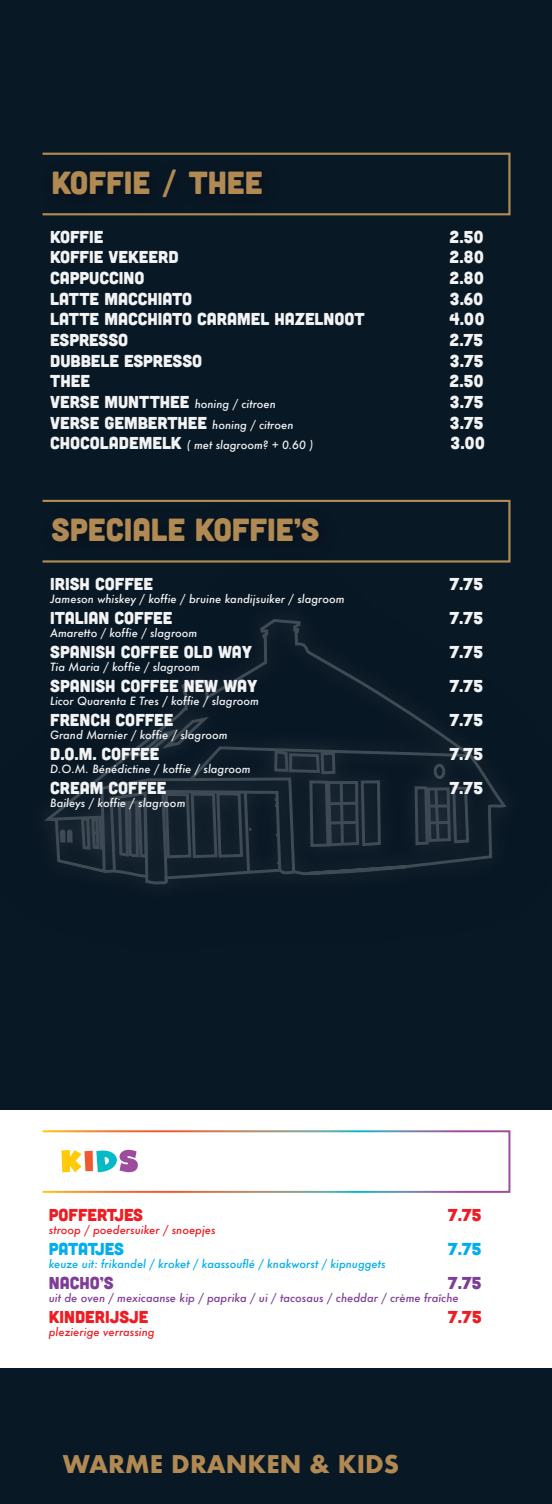
<style>
.page{position:relative;width:552px;height:1504px;background:#fff}
.page>*{position:absolute;margin:0;border:0;box-sizing:border-box;transform-origin:0 0}
.t1{font:32.02px "Cubano";color:#b08953}
.t2{font:700 23.8px "Futura";color:#b08953}
.t3{font:17.15px "Cubano";color:#f2f3f4}
.t4{font:17.15px "Cubano";color:#ee1d23}
.t5{font:17.15px "Cubano";letter-spacing:-.015em;color:#00aeef}
.t6{font:17.15px "Cubano";color:#7e3e98}
.t7{font:italic 500 11.03px "Futura";color:#f2f3f4}
.t8{font:italic 500 11.03px "Futura";color:#7e3e98}
.t9{font:italic 500 11.03px "Futura";color:#00aeef}
.t10{font:italic 500 11.03px "Futura";color:#ee1d23}
.s1{font-family:"Cubano";font-weight:400;font-style:normal;font-size:17.15px}
.s2{font-family:"Futura";font-weight:500;font-style:italic;font-size:11.03px}
</style>
<div class="page">
<div style="left:0;top:0;width:551px;height:1503px;background:#091825"></div>
<svg style="left:44px;top:757px;width:463px;height:104px"></svg>
<svg style="left:46px;top:562px;width:427px;height:323px"></svg>
<img style="left:42px;top:152px;width:245px;height:64px">
<div style="left:41px;top:153px;width:469px;height:62px;border:2px solid #b08953"></div>
<img style="left:42px;top:499px;width:302px;height:73px">
<div style="left:41px;top:500px;width:469px;height:62px;border:2px solid #b08953"></div>
<div style="left:0;top:1110px;width:551px;height:257px;background:#fff"></div>
<div style="left:41px;top:1130px;width:469px;height:63px;border:2px solid #fff"></div>
<svg style="left:61px;top:1149px;width:77px;height:23px"></svg>
<h1 class="t1" style="left:52px;top:162px;width:212px">KOFFIE / THEE</h1>
<p class="t3" style="left:50px;top:225px;width:55px">KOFFIE</p>
<p class="t3" style="left:449px;top:225px;width:36px">2.50</p>
<p class="t3" style="left:50px;top:246px;width:130px">KOFFIE VEKEERD</p>
<p class="t3" style="left:449px;top:246px;width:36px">2.80</p>
<p class="t3" style="left:50px;top:267px;width:95px">CAPPUCCINO</p>
<p class="t3" style="left:449px;top:267px;width:36px">2.80</p>
<p class="t3" style="left:50px;top:287px;width:143px">LATTE MACCHIATO</p>
<p class="t3" style="left:449px;top:287px;width:36px">3.60</p>
<p class="t3" style="left:50px;top:308px;width:315px">LATTE MACCHIATO CARAMEL HAZELNOOT</p>
<p class="t3" style="left:449px;top:308px;width:37px">4.00</p>
<p class="t3" style="left:50px;top:329px;width:79px">ESPRESSO</p>
<p class="t3" style="left:449px;top:329px;width:35px">2.75</p>
<p class="t3" style="left:50px;top:349px;width:153px">DUBBELE ESPRESSO</p>
<p class="t3" style="left:449px;top:349px;width:36px">3.75</p>
<p class="t3" style="left:50px;top:370px;width:41px">THEE</p>
<p class="t3" style="left:449px;top:370px;width:36px">2.50</p>
<p class="t7" style="left:50px;top:396px;width:227px"><span class="s1">VERSE MUNTTHEE</span> honing / citroen</p>
<p class="t3" style="left:449px;top:391px;width:36px">3.75</p>
<p class="t3" style="left:50px;top:411px;width:244px">VERSE GEMBERTHEE <span class="s2">honing / citroen</span></p>
<p class="t3" style="left:449px;top:411px;width:36px">3.75</p>
<p class="t7" style="left:50px;top:437px;width:264px"><span class="s1">CHOCOLADEMELK</span> ( met slagroom? + 0.60 )</p>
<p class="t3" style="left:449px;top:432px;width:36px">3.00</p>
<h1 class="t1" style="left:52px;top:509px;width:269px">SPECIALE KOFFIE’S</h1>
<p class="t3" style="left:50px;top:573px;width:104px">IRISH COFFEE</p>
<p class="t3" style="left:449px;top:573px;width:35px">7.75</p>
<p class="t7" style="left:50px;top:591px;width:295px">Jameson whiskey / koffie / bruine kandijsuiker / slagroom</p>
<p class="t3" style="left:50px;top:606px;width:124px">ITALIAN COFFEE</p>
<p class="t3" style="left:449px;top:606px;width:35px">7.75</p>
<p class="t7" style="left:50px;top:625px;width:148px">Amaretto / koffie / slagroom</p>
<p class="t3" style="left:50px;top:640px;width:203px">SPANISH COFFEE OLD WAY</p>
<p class="t3" style="left:449px;top:640px;width:35px">7.75</p>
<p class="t7" style="left:50px;top:659px;width:151px">Tia Maria / koffie / slagroom</p>
<p class="t3" style="left:50px;top:674px;width:209px">SPANISH COFFEE NEW WAY</p>
<p class="t3" style="left:449px;top:674px;width:35px">7.75</p>
<p class="t7" style="left:50px;top:693px;width:210px">Licor Quarenta E Tres / koffie / slagroom</p>
<p class="t3" style="left:50px;top:708px;width:125px">FRENCH COFFEE</p>
<p class="t3" style="left:449px;top:708px;width:35px">7.75</p>
<p class="t7" style="left:50px;top:727px;width:179px">Grand Marnier / koffie / slagroom</p>
<p class="t3" style="left:50px;top:742px;width:111px">D.O.M. COFFEE</p>
<p class="t3" style="left:449px;top:742px;width:35px">7.75</p>
<p class="t7" style="left:50px;top:761px;width:202px">D.O.M. Bénédictine / koffie / slagroom</p>
<p class="t3" style="left:50px;top:776px;width:118px">CREAM COFFEE</p>
<p class="t3" style="left:449px;top:776px;width:35px">7.75</p>
<p class="t7" style="left:50px;top:795px;width:137px">Baileys / koffie / slagroom</p>
<p class="t4" style="left:49px;top:1204px;width:96px">POFFERTJES</p>
<p class="t4" style="left:447px;top:1204px;width:35px">7.75</p>
<p class="t10" style="left:49px;top:1222px;width:168px">stroop / poedersuiker / snoepjes</p>
<p class="t5" style="left:49px;top:1238px;width:77px">PATATJES</p>
<p class="t5" style="left:447px;top:1238px;width:35px">7.75</p>
<p class="t9" style="left:49px;top:1256px;width:338px">keuze uit: frikandel / kroket / kaassouflé / knakworst / kipnuggets</p>
<p class="t6" style="left:49px;top:1272px;width:66px">NACHO’S</p>
<p class="t6" style="left:447px;top:1272px;width:35px">7.75</p>
<p class="t8" style="left:49px;top:1290px;width:411px">uit de oven / mexicaanse kip / paprika / ui / tacosaus / cheddar / crème fraîche</p>
<p class="t4" style="left:49px;top:1305px;width:101px">KINDERIJSJE</p>
<p class="t4" style="left:447px;top:1305px;width:35px">7.75</p>
<p class="t10" style="left:49px;top:1324px;width:107px">plezierige verrassing</p>
<h2 class="t2" style="left:63px;top:1446px;width:337px">WARME DRANKEN &amp; KIDS</h2>
</div>
